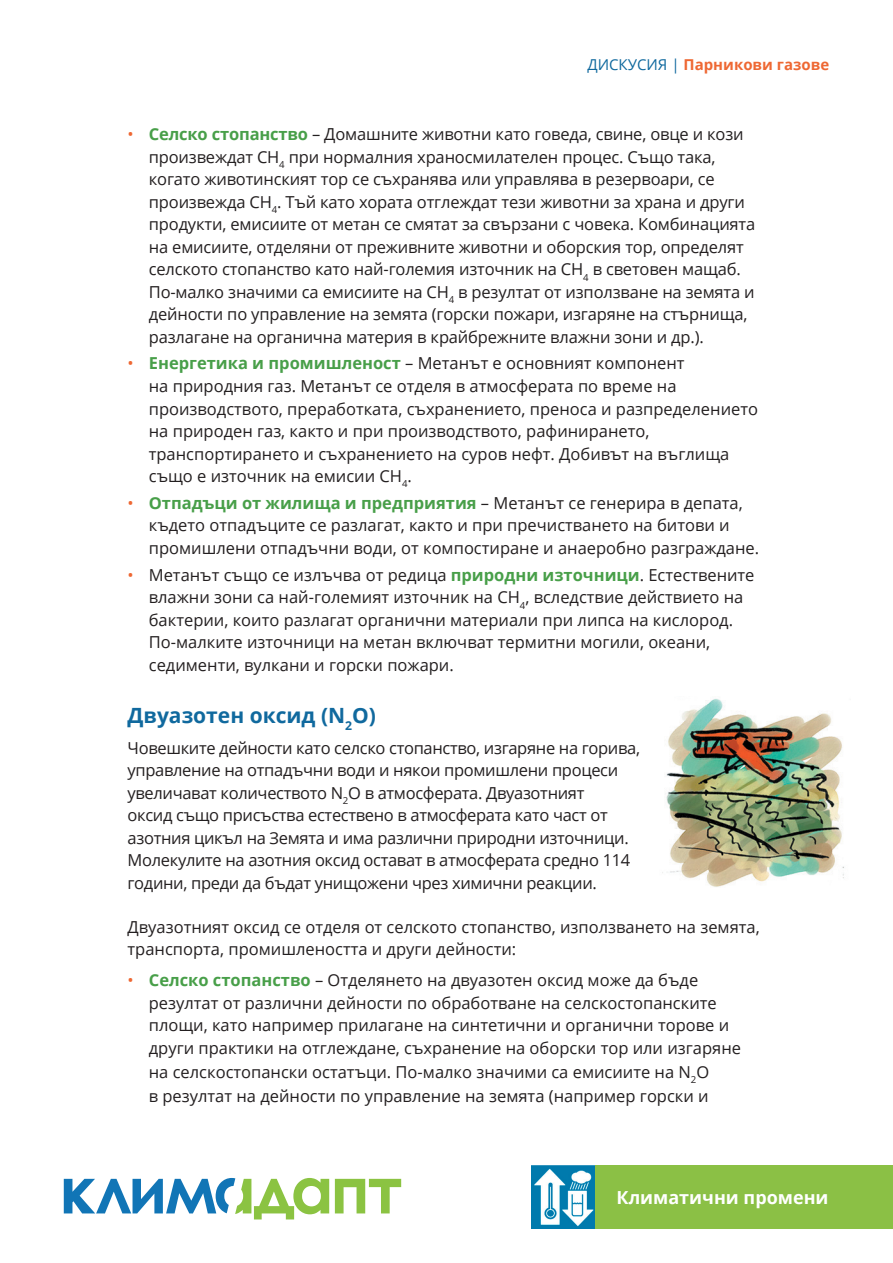
<style>
.page{position:relative;width:893px;height:1263px;background:#fff}
.page>*{position:absolute;margin:0;border:0;box-sizing:border-box;transform-origin:0 0}
.t1{font:700 21px "Open Sans";color:#10699e}
.t2{font:700 18px "Open Sans";color:#fff}
.t3{font:16.5px/22.5px "Open Sans";color:#231f20}
.t4{font:16.5px/22.5px "Open Sans";letter-spacing:-.02em;color:#231f20}
.t5{font:700 15px "Open Sans";color:#ee6833}
.s1{font-weight:400;color:#10699e}
.s2{color:#ee6833}
.s3{font-weight:700;color:#489f49}
</style>
<div class="page">
<img style="left:531px;top:1165px;width:64px;height:64px">
<div style="left:595px;top:1165px;width:298px;height:64px;background:#8bc045"></div>
<svg style="left:335px;top:1179px;width:66px;height:34px"></svg>
<svg style="left:64px;top:1178px;width:265px;height:41px"></svg>
<img style="left:662px;top:698px;width:182px;height:189px">
<p class="t5" style="left:587px;top:53px;width:243px"><span class="s1">ДИСКУСИЯ |</span> Парникови газове</p>
<p class="t3" style="left:149px;top:123px;width:608px;text-indent:-21px"><span class="s2">•</span> <span class="s3">Селско стопанство</span> – Домашните животни като говеда, свине, овце и кози произвеждат CH<sub>4</sub> при нормалния храносмилателен процес. Също така, когато животинският тор се съхранява или управлява в резервоари, се произвежда CH<sub>4</sub>. Тъй като хората отглеждат тези животни за храна и други продукти, емисиите от метан се смятат за свързани с човека. Комбинацията на емисиите, отделяни от преживните животни и оборския тор, определят селското стопанство като най-големия източник на CH<sub>4</sub> в световен мащаб.<br>По-малко значими са емисиите на CH<sub>4</sub> в резултат от използване на земята и дейности по управление на земята (горски пожари, изгаряне на стърнища, разлагане на органична материя в крайбрежните влажни зони и др.).</p>
<p class="t3" style="left:149px;top:352px;width:611px;text-indent:-21px"><span class="s2">•</span> <span class="s3">Енергетика и промишленост</span> – Метанът е основният компонент<br>на природния газ. Метанът се отделя в атмосферата по време на производството, преработката, съхранението, преноса и разпределението на природен газ, както и при производството, рафинирането, транспортирането и съхранението на суров нефт. Добивът на въглища също е източник на емисии CH<sub>4</sub>.</p>
<p class="t3" style="left:149px;top:491px;width:612px;text-indent:-21px"><span class="s2">•</span> <span class="s3">Отпадъци от жилища и предприятия</span> – Метанът се генерира в депата, където отпадъците се разлагат, както и при пречистването на битови и промишлени отпадъчни води, от компостиране и анаеробно разграждане.</p>
<p class="t3" style="left:149px;top:563px;width:607px;text-indent:-21px"><span class="s2">•</span> Метанът също се излъчва от редица <span class="s3">природни източници</span>. Естествените влажни зони са най-големият източник на CH<sub>4</sub>, вследствие действието на бактерии, които разлагат органични материали при липса на кислород.<br>По-малките източници на метан включват термитни могили, океани, седименти, вулкани и горски пожари.</p>
<p class="t1" style="left:128px;top:700px;width:250px">Двуазотен оксид (N<sub>2</sub>O)</p>
<p class="t4" style="left:128px;top:736px;width:514px">Човешките дейности като селско стопанство, изгаряне на горива, управление на отпадъчни води и някои промишлени процеси увеличават количеството N<sub>2</sub>O в атмосферата. Двуазотният<br>оксид също присъства естествено в атмосферата като част от азотния цикъл на Земята и има различни природни източници.<br>Молекулите на азотния оксид остават в атмосферата средно 114 години, преди да бъдат унищожени чрез химични реакции.</p>
<p class="t3" style="left:128px;top:915px;width:634px">Двуазотният оксид се отделя от селското стопанство, използването на земята, транспорта, промишлеността и други дейности:</p>
<p class="t3" style="left:149px;top:968px;width:594px;text-indent:-21px"><span class="s2">•</span> <span class="s3">Селско стопанство</span> – Отделянето на двуазотен оксид може да бъде резултат от различни дейности по обработване на селскостопанските площи, като например прилагане на синтетични и органични торове и други практики на отглеждане, съхранение на оборски тор или изгаряне</p>
<p class="t3" style="left:149px;top:1059px;width:562px;line-height:24px">на селскостопански остатъци. По-малко значими са емисиите на N<sub>2</sub>O в резултат на дейности по управление на земята (например горски и</p>
<p class="t2" style="left:617px;top:1185px;width:213px">Климатични промени</p>
</div>
